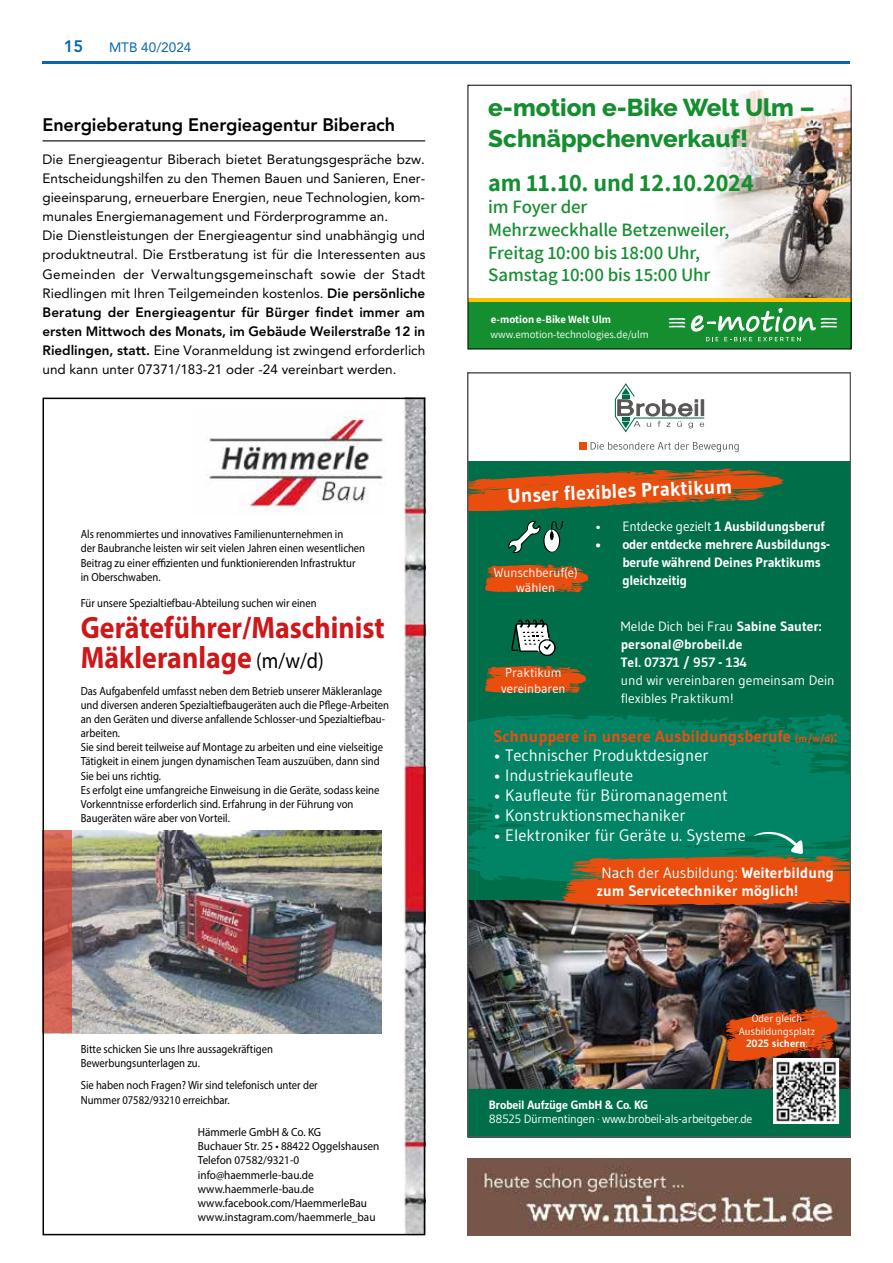
<style>
.page{position:relative;width:893px;height:1263px;background:#fff}
.page>*{position:absolute;margin:0;border:0;box-sizing:border-box;transform-origin:0 0}
.t1{font:700 31.05px/29.5px "Myriad Pro";color:#cd1719;scale:.9 1}
.t2{font:800 24.3px/31px "Raleway";color:#158e30}
.t3{font:700 24.3px "Assistant";letter-spacing:-.005em;color:#158e30}
.t4{font:22.2px "Myriad Pro";color:#000;scale:.9 1}
.t5{font:700 19.95px "Gudea";color:#fff}
.t6{font:600 18.9px/22.6px "Assistant";letter-spacing:-.005em;color:#158e30}
.t7{font:800 18px "Avenir LT Pro";letter-spacing:-.005em;color:#000}
.t8{font:16.5px "Gudea";color:#fff}
.t9{font:700 16.5px "Gudea";color:#e94e0f}
.t10{font:800 16.5px "Avenir LT Pro";color:#0666b0}
.t11{font:700 15px/18px "Gudea";color:#fff}
.t12{font:13.5px/19.2px "Avenir LT Pro";color:#000}
.t13{font:700 13.5px/18px "Gudea";letter-spacing:-.02em;color:#fff}
.t14{font:700 13.5px/18px "Gudea";color:#fff}
.t15{font:13.5px/18px "Gudea";color:#fff}
.t16{font:13.5px "Avenir LT Pro";color:#0666b0}
.t17{font:12.75px/15.3px "Gudea";color:#fff;text-align:center}
.t18{font:12px "Gudea";letter-spacing:-.02em;color:#fff}
.t19{font:700 12px "Gudea";letter-spacing:-.02em;color:#fff}
.t20{font:11.85px/14.1px "Myriad Pro";color:#000;scale:.9 1}
.t21{font:11.85px/14.1px "Myriad Pro";color:#000;scale:.95 1}
.t22{font:10.8px "Assistant";color:#fff}
.t23{font:700 10.8px "Assistant";color:#fff}
.t24{font:10.5px/12.6px "Gudea";color:#fff;text-align:center}
.s1{font-weight:800}
.s2{font-weight:400}
.s3{font-size:10.5px}
.s4{font-weight:700}
</style>
<div class="page">
<hr style="left:43px;top:62px;width:807px;height:2px;background:#0666b0">
<hr style="left:43px;top:140px;width:382px;height:1px;background:#000">
<img style="left:404px;top:401px;width:18px;height:831px">
<img style="left:72px;top:830px;width:309px;height:203px">
<svg style="left:46px;top:830px;width:26px;height:203px;background:#c95c4d"></svg>
<img style="left:206px;top:411px;width:179px;height:101px">
<div style="left:43px;top:398px;width:382px;height:837px;border:2px solid #000"></div>
<svg style="left:590px;top:383px;width:149px;height:70px"></svg>
<div style="left:579px;top:442px;width:8px;height:8px;background:#e94e0f"></div>
<div style="left:468px;top:461px;width:382px;height:676px;background:#006e49"></div>
<svg style="left:471px;top:469px;width:314px;height:42px"></svg>
<svg style="left:508px;top:521px;width:55px;height:32px"></svg>
<svg style="left:485px;top:564px;width:104px;height:28px;background:#b9541a"></svg>
<svg style="left:511px;top:620px;width:45px;height:36px"></svg>
<svg style="left:485px;top:665px;width:102px;height:28px;background:#b4551b"></svg>
<svg style="left:471px;top:714px;width:376px;height:167px;background:#008262"></svg>
<img style="left:471px;top:900px;width:376px;height:189px">
<img style="left:726px;top:1008px;width:113px;height:115px">
<img style="left:774px;top:1058px;width:65px;height:65px">
<svg style="left:562px;top:830px;width:285px;height:76px;background:#886333"></svg>
<div style="left:468px;top:372px;width:382px;height:765px;border:2px solid #575756"></div>
<img style="left:812px;top:98px;width:37px;height:200px">
<img style="left:715px;top:90px;width:97px;height:208px">
<div style="left:468px;top:300px;width:383px;height:49px;background:#158e30"></div>
<svg style="left:669px;top:318px;width:16px;height:10px"></svg>
<svg style="left:691px;top:308px;width:146px;height:33px"></svg>
<hr style="left:468px;top:298px;width:383px;height:4px;background:#fdc300">
<img style="left:468px;top:1159px;width:382px;height:76px">
<h3 class="t10" style="left:64px;top:36px;width:21px">15</h3>
<p class="t16" style="left:109px;top:39px;width:84px">MTB 40/2024</p>
<h3 class="t7" style="left:43px;top:115px;width:354px">Energieberatung Energieagentur Biberach</h3>
<p class="t12" style="left:43px;top:149px;width:384px">Die Energieagentur Biberach bietet Beratungsgespräche bzw.<br>Entscheidungshilfen zu den Themen Bauen und Sanieren, Ener&shy;gieeinsparung, erneuerbare Energien, neue Technologien, kom&shy;munales Energiemanagement und Förderprogramme an.<br>Die Dienstleistungen der Energieagentur sind unabhängig und produktneutral. Die Erstberatung ist für die Interessenten aus Gemeinden der Verwaltungsgemeinschaft sowie der Stadt Riedlingen mit Ihren Teilgemeinden kostenlos. <span class="s1">Die persönliche Beratung der Energieagentur für Bürger findet immer am ersten Mittwoch des Monats, im Gebäude Weilerstraße 12 in Riedlingen, statt.</span> Eine Voranmeldung ist zwingend erforderlich und kann unter 07371/183-21 oder -24 vereinbart werden.</p>
<p class="t20" style="left:81px;top:527px;width:317px">Als renommiertes und innovatives Familienunternehmen in<br>der Baubranche leisten wir seit vielen Jahren einen wesentlichen Beitrag zu einer effizienten und funktionierenden Infrastruktur in Oberschwaben.</p>
<p class="t20" style="left:81px;top:596px;width:264px">Für unsere Spezialtiefbau-Abteilung suchen wir einen</p>
<h1 class="t1" style="left:81px;top:612px;width:339px">Geräteführer/Maschinist<br>Mäkleranlage</h1>
<h3 class="t4" style="left:256px;top:647px;width:76px">(m/w/d)</h3>
<p class="t20" style="left:81px;top:683px;width:344px">Das Aufgabenfeld umfasst neben dem Betrieb unserer Mäkleranlage und diversen anderen Spezialtiefbaugeräten auch die Pflege-Arbeiten an den Geräten und diverse anfallende Schlosser-und Spezialtiefbau&shy;arbeiten.<br>Sie sind bereit teilweise auf Montage zu arbeiten und eine vielseitige Tätigkeit in einem jungen dynamischen Team auszuüben, dann sind Sie bei uns richtig.<br>Es erfolgt eine umfangreiche Einweisung in die Geräte, sodass keine Vorkenntnisse erforderlich sind. Erfahrung in der Führung von Baugeräten wäre aber von Vorteil.</p>
<p class="t20" style="left:81px;top:1041px;width:215px">Bitte schicken Sie uns Ihre aussagekräftigen<br>Bewerbungsunterlagen zu.</p>
<p class="t20" style="left:81px;top:1078px;width:265px">Sie haben noch Fragen? Wir sind telefonisch unter der<br>Nummer 07582/93210 erreichbar.</p>
<p class="t21" style="left:198px;top:1125px;width:192px">Hämmerle GmbH &amp; Co. KG<br>Buchauer Str. 25 • 88422 Oggelshausen<br>Telefon 07582/9321-0 info@haemmerle-bau.de www.haemmerle-bau.de www.facebook.com/HaemmerleBau www.instagram.com/haemmerle_bau</p>
<h2 class="t2" style="left:488px;top:92px;width:328px">e-motion e-Bike Welt Ulm –<br>Schnäppchenverkauf!</h2>
<h2 class="t3" style="left:488px;top:166px;width:267px">am 11.10. und 12.10.2024</h2>
<h3 class="t6" style="left:488px;top:195px;width:243px">im Foyer der<br>Mehrzweckhalle Betzenweiler,<br>Freitag 10:00 bis 18:00 Uhr,<br>Samstag 10:00 bis 15:00 Uhr</h3>
<p class="t23" style="left:491px;top:312px;width:122px">e-motion e-Bike Welt Ulm</p>
<p class="t22" style="left:490px;top:327px;width:160px">www.emotion-technologies.de/ulm</p>
<h3 class="t5" style="left:507px;top:484px;width:226px;rotate:-3deg">Unser flexibles Praktikum</h3>
<p class="t13" style="left:595px;top:517px;width:231px"><span class="s2">• Entdecke gezielt</span> 1 Ausbildungsberuf</p>
<p class="t13" style="left:622px;top:535px;width:209px;text-indent:-27px">• oder entdecke mehrere Ausbildungs&shy;berufe während Deines Praktikums gleichzeitig</p>
<p class="t14" style="left:621px;top:617px;width:202px"><span class="s2">Melde Dich bei Frau</span> Sabine Sauter: personal@brobeil.de<br>Tel. 07371 / 957 - 134</p>
<p class="t15" style="left:621px;top:671px;width:215px">und wir vereinbaren gemeinsam Dein flexibles Praktikum!</p>
<h3 class="t9" style="left:493px;top:725px;width:345px">Schnuppere in unsere Ausbildungsberufe <span class="s3">(m/w/d)</span>:</h3>
<h3 class="t8" style="left:493px;top:745px;width:217px">• Technischer Produktdesigner</h3>
<h3 class="t8" style="left:493px;top:765px;width:141px">• Industriekaufleute</h3>
<h3 class="t8" style="left:493px;top:785px;width:236px">• Kaufleute für Büromanagement</h3>
<h3 class="t8" style="left:493px;top:805px;width:194px">• Konstruktionsmechaniker</h3>
<h3 class="t8" style="left:493px;top:824px;width:254px">• Elektroniker für Geräte u. Systeme</h3>
<p class="t17" style="left:494px;top:564px;width:85px">Wunschberuf(e) wählen</p>
<p class="t17" style="left:501px;top:665px;width:66px">Praktikum vereinbaren</p>
<p class="t11" style="left:597px;top:863px;width:239px;text-indent:5px"><span class="s2">Nach der Ausbildung:</span> Weiterbildung zum Servicetechniker möglich!</p>
<p class="t24" style="left:739px;top:1012px;width:78px">Oder gleich<br>Ausbildungsplatz<br><span class="s4">2025 sichern</span>:</p>
<p class="t19" style="left:489px;top:1097px;width:161px">Brobeil Aufzüge GmbH &amp; Co. KG</p>
<p class="t18" style="left:489px;top:1111px;width:265px">88525 Dürmentingen · www.brobeil-als-arbeitgeber.de</p>
</div>
